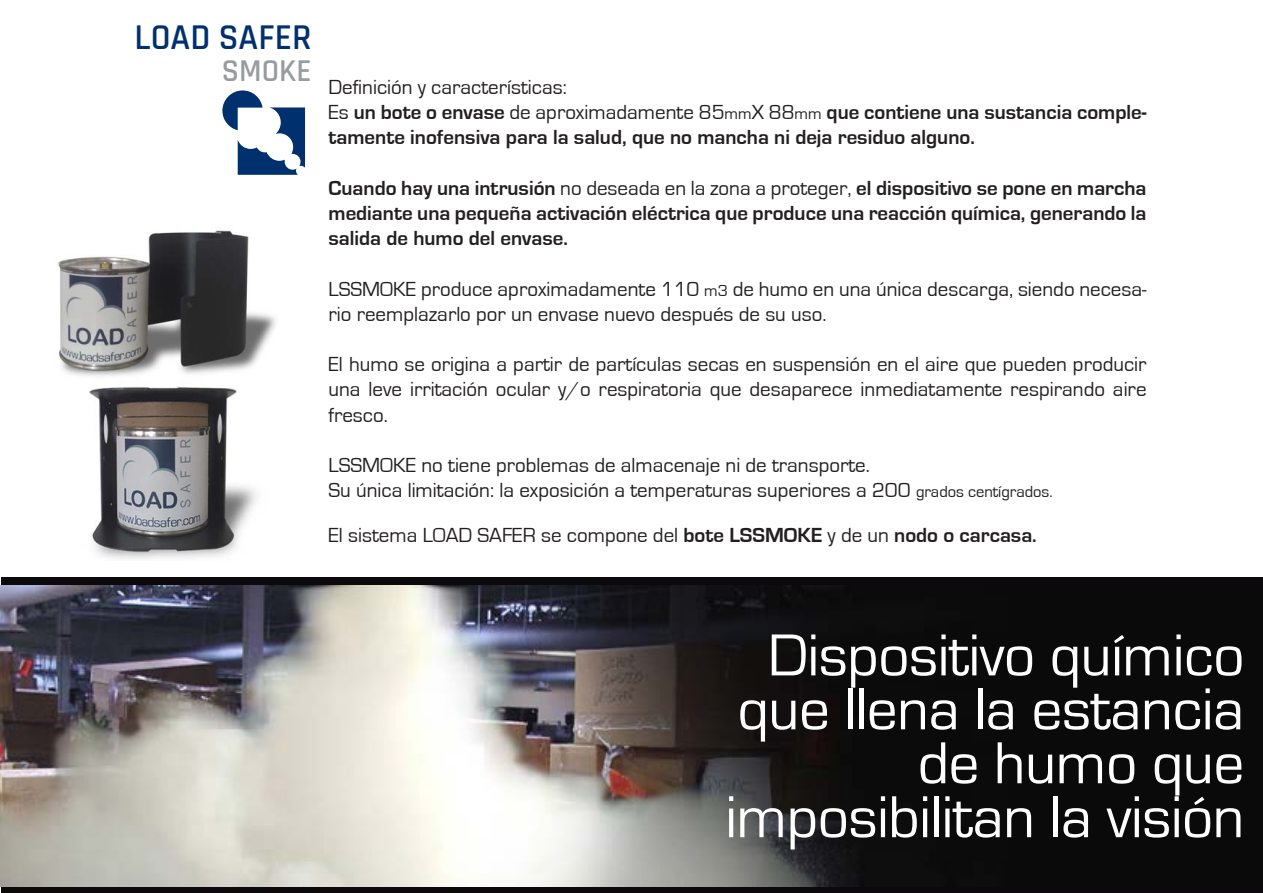
<style>
.page{position:relative;width:1263px;height:893px;background:#fff}
.page>*{position:absolute;margin:0;border:0;box-sizing:border-box;transform-origin:0 0}
.t1{font:61.35px/54px "Eurostile";letter-spacing:-.005em;color:#fff;text-align:right}
.t2{font:600 36px "Rajdhani";color:#00306d}
.t3{font:21px/25.2px "Eurostile";color:#231f20}
.t4{font:700 21px/25.2px "Eurostile";color:#231f20}
.s1{font-weight:400}
.s2{font-weight:400;font-size:16.5px}
.s3{font-size:16.5px}
.s4{font-weight:700}
</style>
<div class="page">
<div style="left:1px;top:578px;width:1262px;height:315px;background:#0b090c"></div>
<svg style="left:222px;top:90px;width:83px;height:85px"></svg>
<img style="left:0;top:585px;width:859px;height:302px">
<img style="left:58px;top:230px;width:218px;height:329px">
<h2 class="t2" style="left:135px;top:16px;width:178px">LOAD SAFER</h2>
<p class="t4" style="left:328px;top:75px;width:820px;text-indent:-107px"><sup>SMOKE</sup> <span class="s1">Definición y características:<br>Es</span> un bote o envase <span class="s1">de aproximadamente 85</span><span class="s2">mm</span><span class="s1">X 88</span><span class="s2">mm</span> que contiene una sustancia comple&shy;tamente inofensiva para la salud, que no mancha ni deja residuo alguno.</p>
<p class="t4" style="left:328px;top:176px;width:820px;text-align:justify">Cuando hay una intrusión <span class="s1">no deseada en la zona a proteger,</span> el dispositivo se pone en marcha mediante una pequeña activación eléctrica que produce una reacción química, generando la salida de humo del envase.</p>
<p class="t3" style="left:328px;top:277px;width:819px">LSSMOKE produce aproximadamente 110 <span class="s3">m3</span> de humo en una única descarga, siendo necesa&shy;rio reemplazarlo por un envase nuevo después de su uso.</p>
<p class="t3" style="left:328px;top:352px;width:819px;text-align:justify">El humo se origina a partir de partículas secas en suspensión en el aire que pueden producir una leve irritación ocular y/o respiratoria que desaparece inmediatamente respirando aire fresco.</p>
<p class="t3" style="left:328px;top:453px;width:726px">LSSMOKE no tiene problemas de almacenaje ni de transporte.<br>Su única limitación: la exposición a temperaturas superiores a 200 <span class="s3">grados centígrados.</span></p>
<p class="t3" style="left:328px;top:523px;width:710px">El sistema LOAD SAFER se compone del <span class="s4">bote LSSMOKE</span> y de un <span class="s4">nodo o carcasa.</span></p>
<h1 class="t1" style="left:725px;top:629px;width:520px">Dispositivo químico que llena la estancia de humo que imposibilitan la visión</h1>
</div>
